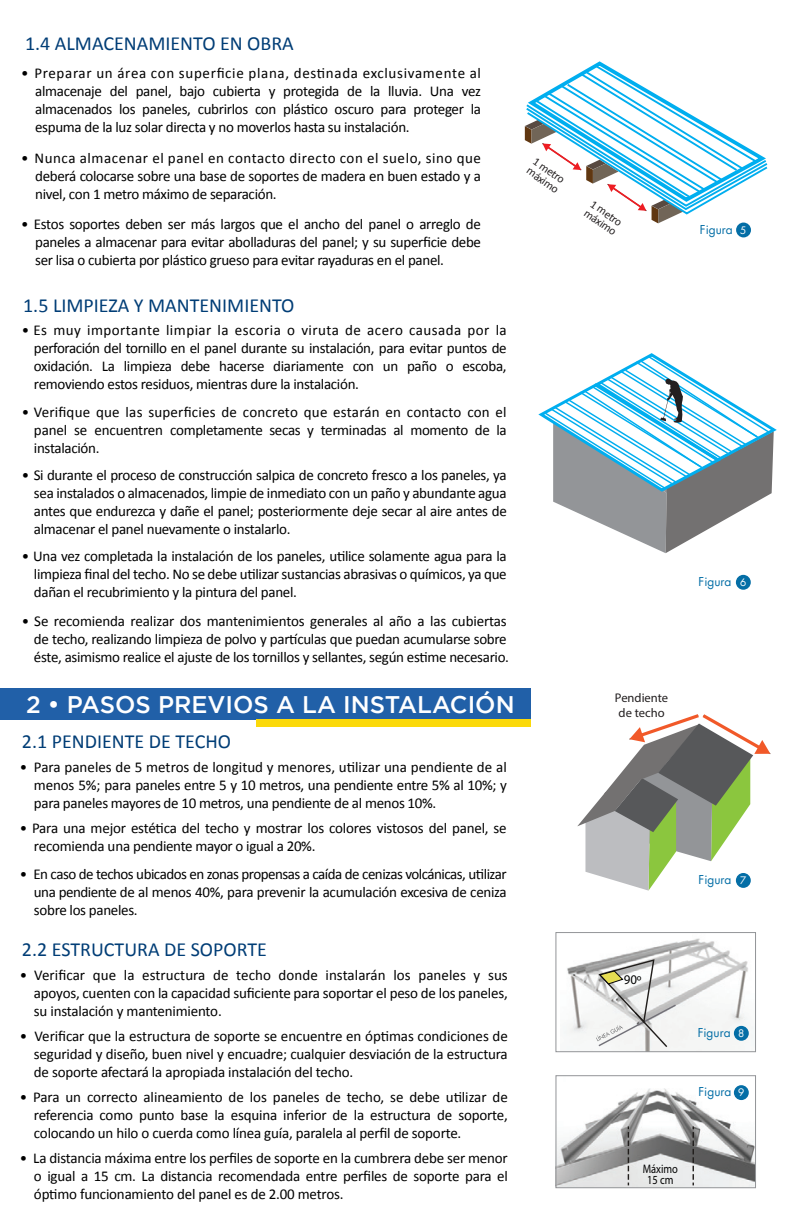
<style>
.page{position:relative;width:792px;height:1224px;background:#fff}
.page>*{position:absolute;margin:0;border:0;box-sizing:border-box;transform-origin:0 0}
.t1{font:500 24px "Gotham";color:#fff}
.t2{font:20px "Calibri";color:#003d76}
.t3{font:15px/18px "Calibri";letter-spacing:-.02em;color:#000;text-align:justify}
.t4{font:12.6px/15px "Myriad Pro";color:#231f20}
.t5{font:12.4px/11.2px "Myriad Pro";color:#030303;text-align:center;scale:.85 1}
.t6{font:12px "Futura";color:#046ea6}
.t7{font:11.6px/11.2px "Calibri";color:#231f20}
.s1{font-size:10.2px;color:#fff}
</style>
<div class="page">
<img style="left:564px;top:938px;width:190px;height:112px">
<div style="left:556px;top:932px;width:200px;height:120px;border:1px solid #939598"></div>
<div style="left:0;top:688px;width:531px;height:31px;background:#2160a8"></div>
<div style="left:257px;top:719px;width:274px;height:8px;background:#fbd90a"></div>
<svg style="left:538px;top:353px;width:239px;height:200px"></svg>
<svg style="left:577px;top:714px;width:193px;height:177px"></svg>
<img style="left:558px;top:1085px;width:196px;height:101px">
<div style="left:556px;top:1075px;width:200px;height:113px;border:1px solid #939598"></div>
<svg style="left:628px;top:1126px;width:1px;height:59px"></svg>
<svg style="left:693px;top:1126px;width:1px;height:59px"></svg>
<svg style="left:524px;top:61px;width:244px;height:162px"></svg>
<div style="left:736px;top:223px;width:15px;height:14px;background:#046ea6;border-radius:50%"></div>
<div style="left:736px;top:575px;width:15px;height:15px;background:#046ea6;border-radius:50%"></div>
<div style="left:736px;top:873px;width:15px;height:15px;background:#046ea6;border-radius:50%"></div>
<div style="left:734px;top:1026px;width:15px;height:15px;background:#046ea6;border-radius:50%"></div>
<div style="left:734px;top:1085px;width:15px;height:15px;background:#046ea6;border-radius:50%"></div>
<svg style="left:596px;top:958px;width:81px;height:91px"></svg>
<h2 class="t2" style="left:25px;top:31px;width:270px">1.4 ALMACENAMIENTO EN OBRA</h2>
<p class="t3" style="left:35px;top:64px;width:447px;text-indent:-14px">• Preparar un área con superficie plana, destinada exclusivamente al almacenaje del panel, bajo cubierta y protegida de la lluvia. Una vez almacenados los paneles, cubrirlos con plástico oscuro para proteger la espuma de la luz solar directa y no moverlos hasta su instalación.</p>
<p class="t3" style="left:35px;top:148px;width:447px;text-indent:-14px">• Nunca almacenar el panel en contacto directo con el suelo, sino que deberá colocarse sobre una base de soportes de madera en buen estado y a nivel, con 1 metro máximo de separación.</p>
<p class="t7" style="left:538px;top:155px;width:38px;rotate:35deg">1 metro máximo</p>
<p class="t3" style="left:35px;top:214px;width:447px;text-indent:-14px">• Estos soportes deben ser más largos que el ancho del panel o arreglo de paneles a almacenar para evitar abolladuras del panel; y su superficie debe ser lisa o cubierta por plástico grueso para evitar rayaduras en el panel.</p>
<h2 class="t2" style="left:23px;top:293px;width:273px">1.5 LIMPIEZA Y MANTENIMIENTO</h2>
<p class="t3" style="left:34px;top:321px;width:474px;text-indent:-12px">• Es muy importante limpiar la escoria o viruta de acero causada por la perforación del tornillo en el panel durante su instalación, para evitar puntos de oxidación. La limpieza debe hacerse diariamente con un paño o escoba, removiendo estos residuos, mientras dure la instalación.</p>
<p class="t3" style="left:34px;top:403px;width:474px;text-indent:-12px">• Verifique que las superficies de concreto que estarán en contacto con el panel se encuentren completamente secas y terminadas al momento de la instalación.</p>
<p class="t3" style="left:34px;top:466px;width:474px;text-indent:-12px">• Si durante el proceso de construcción salpica de concreto fresco a los paneles, ya sea instalados o almacenados, limpie de inmediato con un paño y abundante agua antes que endurezca y dañe el panel; posteriormente deje secar al aire antes de almacenar el panel nuevamente o instalarlo.</p>
<p class="t3" style="left:34px;top:547px;width:474px;text-indent:-12px">• Una vez completada la instalación de los paneles, utilice solamente agua para la limpieza final del techo. No se debe utilizar sustancias abrasivas o químicos, ya que dañan el recubrimiento y la pintura del panel.</p>
<p class="t3" style="left:34px;top:612px;width:477px;text-align:left;text-indent:-12px">• Se recomienda realizar dos mantenimientos generales al año a las cubiertas de techo, realizando limpieza de polvo y partículas que puedan acumularse sobre éste, asimismo realice el ajuste de los tornillos y sellantes, según estime necesario.</p>
<h1 class="t1" style="left:26px;top:691px;width:490px">2 • PASOS PREVIOS A LA INSTALACIÓN</h1>
<h2 class="t2" style="left:22px;top:729px;width:211px">2.1 PENDIENTE DE TECHO</h2>
<p class="t3" style="left:34px;top:758px;width:474px;text-indent:-14px">• Para paneles de 5 metros de longitud y menores, utilizar una pendiente de al menos 5%; para paneles entre 5 y 10 metros, una pendiente entre 5% al 10%; y para paneles mayores de 10 metros, una pendiente de al menos 10%.</p>
<p class="t3" style="left:34px;top:818px;width:474px;text-indent:-14px">• Para una mejor estética del techo y mostrar los colores vistosos del panel, se recomienda una pendiente mayor o igual a 20%.</p>
<p class="t3" style="left:34px;top:864px;width:474px;text-indent:-14px">• En caso de techos ubicados en zonas propensas a caída de cenizas volcánicas, utilizar una pendiente de al menos 40%, para prevenir la acumulación excesiva de ceniza sobre los paneles.</p>
<h2 class="t2" style="left:22px;top:937px;width:246px">2.2 ESTRUCTURA DE SOPORTE</h2>
<p class="t3" style="left:34px;top:966px;width:475px;text-indent:-14px">• Verificar que la estructura de techo donde instalarán los paneles y sus apoyos, cuenten con la capacidad suficiente para soportar el peso de los paneles, su instalación y mantenimiento.</p>
<p class="t3" style="left:34px;top:1026px;width:475px;text-indent:-14px">• Verificar que la estructura de soporte se encuentre en óptimas condiciones de seguridad y diseño, buen nivel y encuadre; cualquier desviación de la estructura de soporte afectará la apropiada instalación del techo.</p>
<p class="t3" style="left:34px;top:1087px;width:475px;text-indent:-14px">• Para un correcto alineamiento de los paneles de techo, se debe utilizar de referencia como punto base la esquina inferior de la estructura de soporte, colocando un hilo o cuerda como línea guía, paralela al perfil de soporte.</p>
<p class="t3" style="left:34px;top:1148px;width:475px;text-indent:-14px">• La distancia máxima entre los perfiles de soporte en la cumbrera debe ser menor o igual a 15 cm. La distancia recomendada entre perfiles de soporte para el óptimo funcionamiento del panel es de 2.00 metros.</p>
<p class="t7" style="left:595px;top:198px;width:38px;rotate:35deg">1 metro máximo</p>
<p class="t4" style="left:615px;top:690px;width:55px">Pendiente de techo</p>
<p class="t5" style="left:643px;top:1163px;width:43px">Máximo<br>15 cm</p>
<p class="t6" style="left:700px;top:221px;width:48px">Figura <span class="s1">5</span></p>
<p class="t6" style="left:699px;top:573px;width:49px">Figura <span class="s1">6</span></p>
<p class="t6" style="left:699px;top:871px;width:49px">Figura <span class="s1">7</span></p>
<p class="t6" style="left:698px;top:1024px;width:48px">Figura <span class="s1">8</span></p>
<p class="t6" style="left:699px;top:1083px;width:47px">Figura <span class="s1">9</span></p>
</div>
